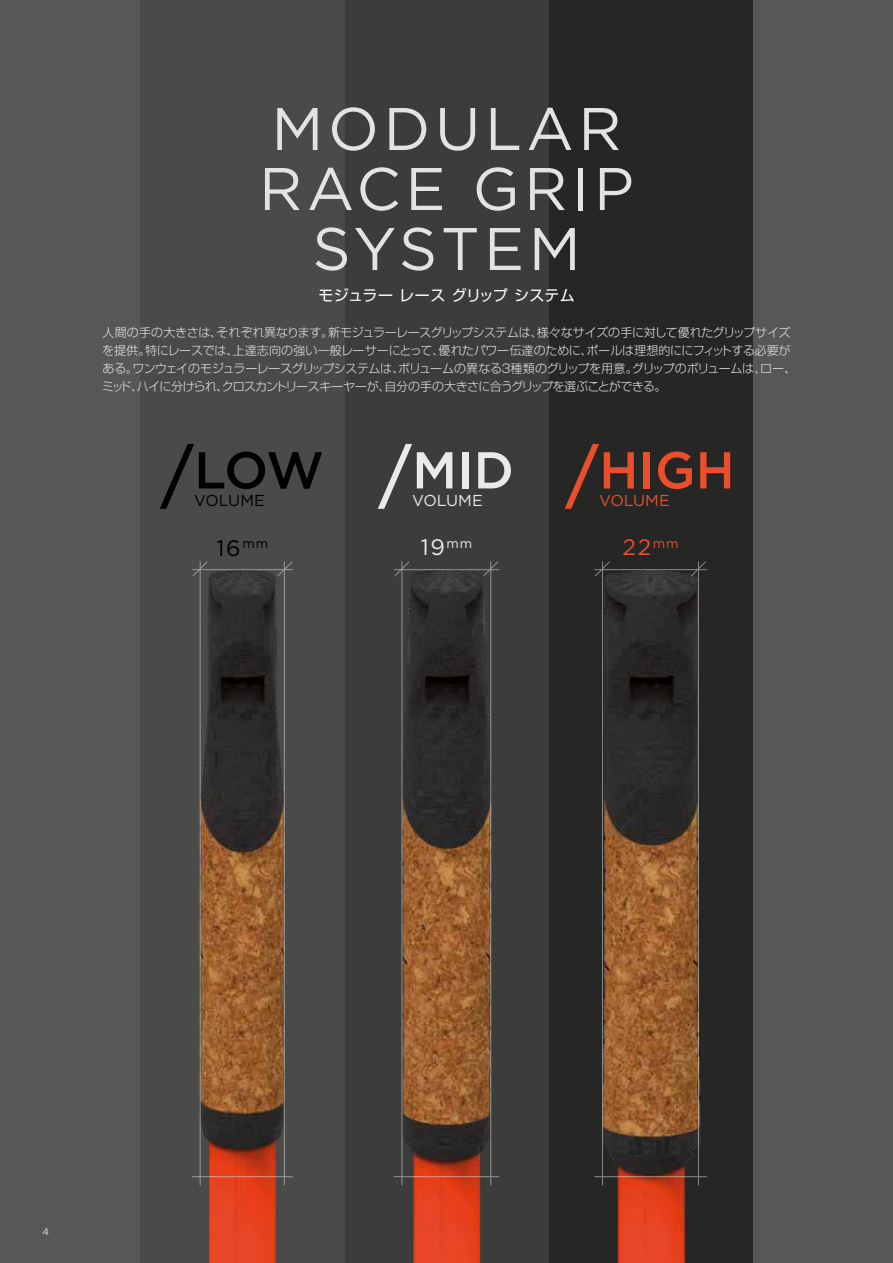
<style>
.page{position:relative;width:893px;height:1263px;background:#575756}
.page>*{position:absolute;margin:0;border:0;box-sizing:border-box;transform-origin:0 0}
.t1{font:60px/60px "Gotham";letter-spacing:.075em;color:#e3e3e3;text-align:center}
.t2{font:500 51.75px "Gotham";color:#e94f2c}
.t3{font:500 51.75px "Gotham";color:#e9ebe8}
.t4{font:500 51.75px "Gotham";color:#000}
.t5{font:22.35px "Gotham";color:#000}
.t6{font:22.35px "Gotham";color:#e9ebe8}
.t7{font:22.35px "Gotham";color:#e94f2c}
.t8{font:15.9px "Gotham";color:#e9ebe8}
.t9{font:15.9px "Gotham";color:#e94f2c}
.t10{font:15.9px "Gotham";color:#000}
.t11{font:15px "Shin Go Pro";letter-spacing:.01em;color:#fff}
.t12{font:300 12px/18px "Shin Go Pro";letter-spacing:-.035em;color:#e3e3e3}
.t13{font:9.75px "Gotham";color:#e3e3e3}
</style>
<div class="page">
<div style="left:549px;top:0;width:204px;height:1263px;background:#262625"></div>
<div style="left:344px;top:0;width:205px;height:1263px;background:#3c3c3b"></div>
<div style="left:140px;top:0;width:204px;height:1263px;background:#4a4a49"></div>
<svg style="left:378px;top:444px;width:34px;height:65px"></svg>
<svg style="left:565px;top:444px;width:34px;height:65px"></svg>
<svg style="left:160px;top:444px;width:34px;height:65px"></svg>
<img style="left:192px;top:570px;width:101px;height:693px">
<img style="left:394px;top:570px;width:105px;height:693px">
<img style="left:594px;top:570px;width:113px;height:693px">
<hr style="left:192px;top:569px;width:101px;height:1px;background:#e9ebe8">
<hr style="left:284px;top:561px;width:1px;height:624px;background:#e9ebe8">
<hr style="left:200px;top:561px;width:1px;height:624px;background:#e9ebe8">
<hr style="left:192px;top:1176px;width:101px;height:1px;background:#e9ebe8">
<svg style="left:192px;top:561px;width:17px;height:16px"></svg>
<svg style="left:276px;top:561px;width:17px;height:16px"></svg>
<hr style="left:394px;top:569px;width:105px;height:1px;background:#e9ebe8">
<hr style="left:490px;top:561px;width:1px;height:624px;background:#e9ebe8">
<hr style="left:401px;top:561px;width:1px;height:624px;background:#e9ebe8">
<hr style="left:394px;top:1176px;width:105px;height:1px;background:#e9ebe8">
<svg style="left:394px;top:561px;width:17px;height:16px"></svg>
<svg style="left:482px;top:561px;width:17px;height:16px"></svg>
<hr style="left:594px;top:569px;width:113px;height:1px;background:#e9ebe8">
<hr style="left:698px;top:561px;width:1px;height:624px;background:#e9ebe8">
<hr style="left:602px;top:561px;width:1px;height:624px;background:#e9ebe8">
<hr style="left:594px;top:1176px;width:113px;height:1px;background:#e9ebe8">
<svg style="left:594px;top:561px;width:17px;height:16px"></svg>
<svg style="left:690px;top:561px;width:17px;height:16px"></svg>
<h1 class="t1" style="left:259px;top:97px;width:377px">MODULAR<br>RACE GRIP<br>SYSTEM</h1>
<p class="t11" style="left:318px;top:283px;width:258px">モジュラー レース グリップ システム</p>
<p class="t12" style="left:102px;top:322px;width:696px">人間の手の大きさは、それぞれ異なります。新モジュラーレースグリップシステムは、様々なサイズの手に対して優れたグリップサイズを提供。特にレースでは、上達志向の強い一般レーサーにとって、優れたパワー伝達のために、ポールは理想的ににフィットする必要がある。ワンウェイのモジュラーレースグリップシステムは、ボリュームの異なる３種類のグリップを用意。グリップのボリュームは、ロー、ミッド、ハイに分けられ、クロスカントリースキーヤーが、自分の手の大きさに合うグリップを選ぶことができる。</p>
<h2 class="t4" style="left:194px;top:441px;width:131px">LOW</h2>
<h3 class="t10" style="left:194px;top:490px;width:72px">VOLUME</h3>
<h3 class="t5" style="left:217px;top:534px;width:53px">16<sup>mm</sup></h3>
<h3 class="t6" style="left:421px;top:533px;width:53px">19<sup>mm</sup></h3>
<h3 class="t7" style="left:623px;top:533px;width:57px">22<sup>mm</sup></h3>
<h2 class="t2" style="left:599px;top:441px;width:137px">HIGH</h2>
<h3 class="t9" style="left:599px;top:490px;width:72px">VOLUME</h3>
<h2 class="t3" style="left:412px;top:441px;width:103px">MID</h2>
<h3 class="t8" style="left:412px;top:490px;width:72px">VOLUME</h3>
<p class="t13" style="left:43px;top:1225px;width:8px">4</p>
</div>
